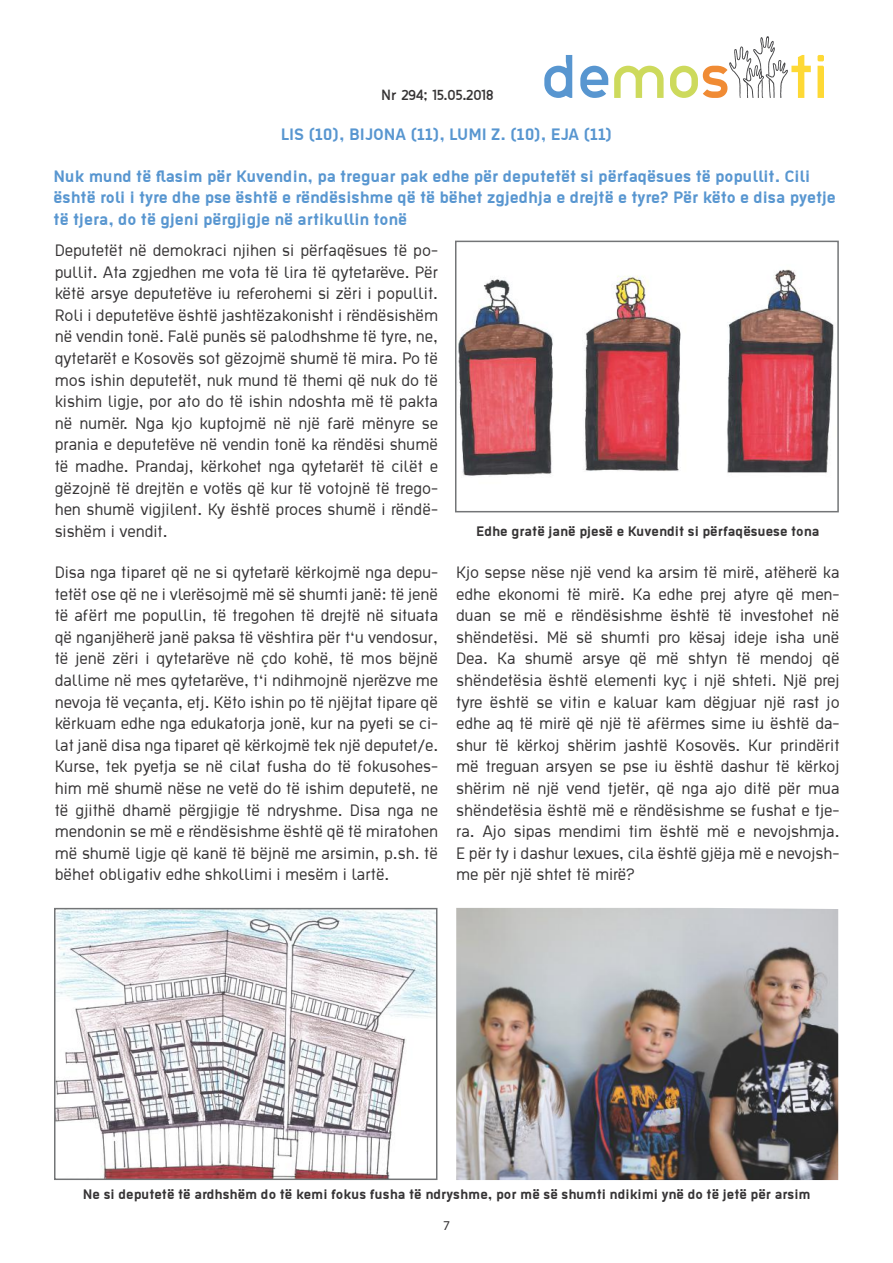
<style>
.page{position:relative;width:893px;height:1263px;background:#fff}
.page>*{position:absolute;margin:0;border:0;box-sizing:border-box;transform-origin:0 0}
.t1{font:18px/21.6px "Ekstropia";color:#363435;text-align:justify}
.t2{font:700 18px/21.6px "Ekstropia";color:#5896d0}
.t3{font:700 15px "Ekstropia";color:#363435}
.t4{font:13.5px "Thelbi Kujtesa";color:#363435}
.t5{font:13.5px "Myriad Pro";color:#363435}
</style>
<div class="page">
<svg style="left:544px;top:55px;width:28px;height:43px"></svg>
<svg style="left:580px;top:66px;width:28px;height:32px"></svg>
<svg style="left:614px;top:66px;width:50px;height:32px"></svg>
<svg style="left:817px;top:55px;width:7px;height:43px"></svg>
<svg style="left:670px;top:36px;width:141px;height:62px"></svg>
<img style="left:57px;top:911px;width:377px;height:266px">
<div style="left:54px;top:908px;width:383px;height:272px;border:2px solid #737577"></div>
<img style="left:458px;top:269px;width:376px;height:207px">
<div style="left:455px;top:241px;width:384px;height:271px;border:2px solid #737577"></div>
<img style="left:456px;top:908px;width:382px;height:272px">
<p class="t4" style="left:381px;top:85px;width:114px">Nr 294; 15.05.2018</p>
<p class="t2" style="left:281px;top:122px;width:333px">LIS (10), BIJONA (11), LUMI Z. (10), EJA (11)</p>
<p class="t2" style="left:54px;top:164px;width:784px">Nuk mund të flasim për Kuvendin, pa treguar pak edhe për deputetët si përfaqësues të popullit. Cili është roli i tyre dhe pse është e rëndësishme që të bëhet zgjedhja e drejtë e tyre? Për këto e disa pyetje të tjera, do të gjeni përgjigje në artikullin tonë</p>
<p class="t1" style="left:55px;top:239px;width:385px">Deputetët në demokraci njihen si përfaqësues të po&shy;pullit. Ata zgjedhen me vota të lira të qytetarëve. Për këtë arsye deputetëve iu referohemi si zëri i popullit.<br>Roli i deputetëve është jashtëzakonisht i rëndësishëm në vendin tonë. Falë punës së palodhshme të tyre, ne, qytetarët e Kosovës sot gëzojmë shumë të mira. Po të mos ishin deputetët, nuk mund të themi që nuk do të kishim ligje, por ato do të ishin ndoshta më të pakta në numër. Nga kjo kuptojmë në një farë mënyre se prania e deputetëve në vendin tonë ka rëndësi shumë të madhe. Prandaj, kërkohet nga qytetarët të cilët e gëzojnë të drejtën e votës që kur të votojnë të trego&shy;hen shumë vigjilent. Ky është proces shumë i rëndë&shy;sishëm i vendit.</p>
<p class="t3" style="left:476px;top:522px;width:345px">Edhe gratë janë pjesë e Kuvendit si përfaqësuese tona</p>
<p class="t1" style="left:55px;top:561px;width:385px">Disa nga tiparet që ne si qytetarë kërkojmë nga depu&shy;tetët ose që ne i vlerësojmë më së shumti janë: të jenë të afërt me popullin, të tregohen të drejtë në situata që nganjëherë janë paksa të vështira për t‘u vendosur, të jenë zëri i qytetarëve në çdo kohë, të mos bëjnë dallime në mes qytetarëve, t‘i ndihmojnë njerëzve me nevoja të veçanta, etj. Këto ishin po të njëjtat tipare që kërkuam edhe nga edukatorja jonë, kur na pyeti se ci&shy;lat janë disa nga tiparet që kërkojmë tek një deputet/e.<br>Kurse, tek pyetja se në cilat fusha do të fokusohes&shy;him më shumë nëse ne vetë do të ishim deputetë, ne të gjithë dhamë përgjigje të ndryshme. Disa nga ne mendonin se më e rëndësishme është që të miratohen më shumë ligje që kanë të bëjnë me arsimin, p.sh. të bëhet obligativ edhe shkollimi i mesëm i lartë.</p>
<p class="t1" style="left:456px;top:561px;width:385px">Kjo sepse nëse një vend ka arsim të mirë, atëherë ka edhe ekonomi të mirë. Ka edhe prej atyre që men&shy;duan se më e rëndësishme është të investohet në shëndetësi. Më së shumti pro kësaj ideje isha unë Dea. Ka shumë arsye që më shtyn të mendoj që shëndetësia është elementi kyç i një shteti. Një prej tyre është se vitin e kaluar kam dëgjuar një rast jo edhe aq të mirë që një të afërmes sime iu është da&shy;shur të kërkoj shërim jashtë Kosovës. Kur prindërit më treguan arsyen se pse iu është dashur të kërkoj shërim në një vend tjetër, që nga ajo ditë për mua shëndetësia është më e rëndësishme se fushat e tje&shy;ra. Ajo sipas mendimi tim është më e nevojshmja.<br>E për ty i dashur lexues, cila është gjëja më e nevojsh&shy;me për një shtet të mirë?</p>
<p class="t3" style="left:83px;top:1185px;width:729px">Ne si deputetë të ardhshëm do të kemi fokus fusha të ndryshme, por më së shumti ndikimi ynë do të jetë për arsim</p>
<p class="t5" style="left:443px;top:1217px;width:8px">7</p>
</div>
